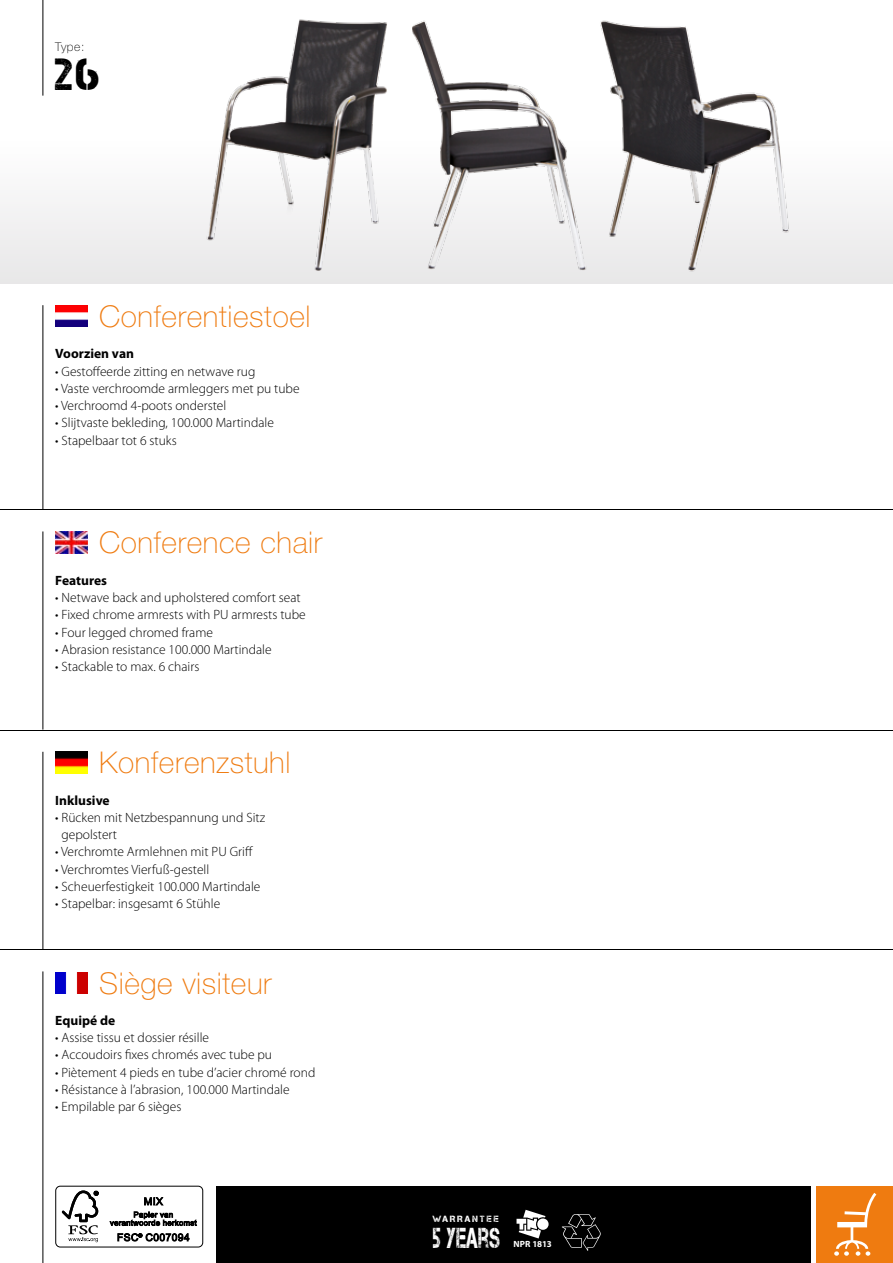
<style>
.page{position:relative;width:893px;height:1263px;background:#fff}
.page>*{position:absolute;margin:0;border:0;box-sizing:border-box;transform-origin:0 0}
.t1{font:45px "Captureit";color:#000}
.t2{font:100 30px "Helvetica Neue LT Std";letter-spacing:.02em;color:#ef7b10}
.t3{font:28.8px "Captureit";letter-spacing:.02em;color:#fff;scale:.62 1}
.t4{font:300 13.5px/17.2px "Myriad Pro";color:#000}
.t5{font:700 13.5px "Myriad Pro";color:#000}
.t6{font:100 12px "Helvetica Neue LT Std";color:#000}
.t7{font:9px "Captureit";letter-spacing:.215em;color:#fff}
.t8{font:700 9px "Myriad Pro";letter-spacing:-.015em;color:#fff}
</style>
<div class="page">
<div style="left:0;top:134px;width:893px;height:150px;background:#f3f3f4"></div>
<div style="left:817px;top:1186px;width:76px;height:77px;background:#ef7b10"></div>
<svg style="left:834px;top:1193px;width:42px;height:63px"></svg>
<img style="left:55px;top:972px;width:32px;height:22px">
<img style="left:55px;top:305px;width:32px;height:22px">
<hr style="left:0;top:509px;width:893px;height:1px;background:#000">
<hr style="left:43px;top:305px;width:1px;height:204px;background:#000">
<img style="left:55px;top:531px;width:32px;height:22px">
<hr style="left:0;top:730px;width:893px;height:1px;background:#000">
<hr style="left:43px;top:531px;width:1px;height:199px;background:#000">
<img style="left:55px;top:752px;width:32px;height:21px">
<hr style="left:0;top:949px;width:893px;height:1px;background:#000">
<hr style="left:43px;top:752px;width:1px;height:197px;background:#000">
<hr style="left:43px;top:971px;width:1px;height:292px;background:#000">
<hr style="left:43px;top:0;width:1px;height:96px;background:#000">
<div style="left:216px;top:1186px;width:594px;height:77px;background:#000"></div>
<svg style="left:517px;top:1210px;width:32px;height:28px"></svg>
<svg style="left:562px;top:1214px;width:39px;height:37px"></svg>
<div style="left:55px;top:1186px;width:148px;height:61px;border:1px solid #000;border-radius:5px"></div>
<svg style="left:62px;top:1190px;width:37px;height:52px"></svg>
<svg style="left:110px;top:1197px;width:87px;height:30px"></svg>
<svg style="left:117px;top:1233px;width:73px;height:8px"></svg>
<img style="left:197px;top:19px;width:215px;height:264px">
<img style="left:412px;top:20px;width:185px;height:264px">
<img style="left:577px;top:20px;width:216px;height:263px">
<p class="t6" style="left:55px;top:40px;width:31px">Type:</p>
<h1 class="t1" style="left:55px;top:49px;width:46px">26</h1>
<h2 class="t2" style="left:99px;top:299px;width:213px">Conferentiestoel</h2>
<p class="t5" style="left:55px;top:345px;width:80px">Voorzien van</p>
<p class="t4" style="left:55px;top:363px;width:202px">• Gestoffeerde zitting en netwave rug</p>
<p class="t4" style="left:55px;top:380px;width:246px">• Vaste verchroomde armleggers met pu tube</p>
<p class="t4" style="left:55px;top:397px;width:172px">• Verchroomd 4-poots onderstel</p>
<p class="t4" style="left:55px;top:414px;width:220px">• Slijtvaste bekleding, 100.000 Martindale</p>
<p class="t4" style="left:55px;top:432px;width:123px">• Stapelbaar tot 6 stuks</p>
<h2 class="t2" style="left:99px;top:525px;width:225px">Conference chair</h2>
<p class="t5" style="left:55px;top:571px;width:53px">Features</p>
<p class="t4" style="left:55px;top:589px;width:247px">• Netwave back and upholstered comfort seat</p>
<p class="t4" style="left:55px;top:606px;width:252px">• Fixed chrome armrests with PU armrests tube</p>
<p class="t4" style="left:55px;top:624px;width:159px">• Four legged chromed frame</p>
<p class="t4" style="left:55px;top:641px;width:218px">• Abrasion resistance 100.000 Martindale</p>
<p class="t4" style="left:55px;top:658px;width:146px">• Stackable to max. 6 chairs</p>
<h2 class="t2" style="left:99px;top:745px;width:193px">Konferenzstuhl</h2>
<p class="t5" style="left:55px;top:791px;width:56px">Inklusive</p>
<p class="t4" style="left:62px;top:809px;width:205px;text-indent:-6px">• Rücken mit Netzbespannung und Sitz gepolstert</p>
<p class="t4" style="left:55px;top:843px;width:199px">• Verchromte Armlehnen mit PU Griff</p>
<p class="t4" style="left:55px;top:861px;width:155px">• Verchromtes Vierfuß-gestell</p>
<p class="t4" style="left:55px;top:878px;width:207px">• Scheuerfestigkeit 100.000 Martindale</p>
<p class="t4" style="left:55px;top:895px;width:166px">• Stapelbar: insgesamt 6 Stühle</p>
<h2 class="t2" style="left:99px;top:966px;width:174px">Siège visiteur</h2>
<p class="t5" style="left:55px;top:1011px;width:61px">Equipé de</p>
<p class="t4" style="left:55px;top:1029px;width:155px">• Assise tissu et dossier résille</p>
<p class="t4" style="left:55px;top:1046px;width:218px">• Accoudoirs fixes chromés avec tube pu</p>
<p class="t4" style="left:55px;top:1064px;width:262px">• Piètement 4 pieds en tube d’acier chromé rond</p>
<p class="t4" style="left:55px;top:1081px;width:236px">• Résistance à l’abrasion, 100.000 Martindale</p>
<p class="t4" style="left:55px;top:1098px;width:128px">• Empilable par 6 sièges</p>
<p class="t7" style="left:432px;top:1214px;width:68px">WARRANTEE</p>
<h3 class="t3" style="left:433px;top:1222px;width:110px">5 YEARS</h3>
<p class="t8" style="left:513px;top:1238px;width:40px">NPR 1813</p>
</div>
